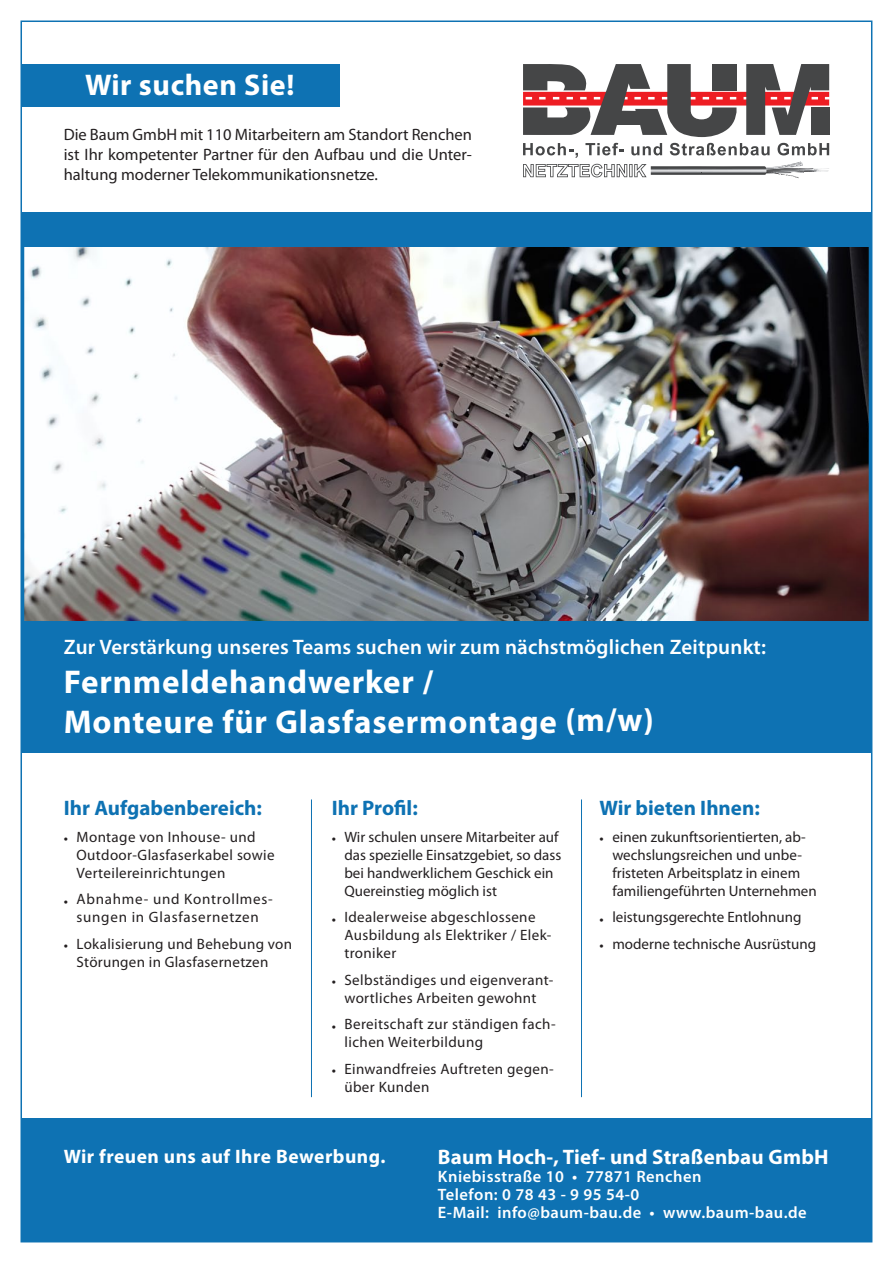
<style>
.page{position:relative;width:893px;height:1263px;background:#fff}
.page>*{position:absolute;margin:0;border:0;box-sizing:border-box;transform-origin:0 0}
.t1{font:700 33px/39.6px "Myriad Pro";letter-spacing:.025em;color:#fff}
.t2{font:700 30px "Myriad Pro";letter-spacing:.02em;color:#fff}
.t3{font:600 21px "Myriad Pro";letter-spacing:.01em;color:#fff}
.t4{font:700 21px "Myriad Pro";color:#0e72b3}
.t5{font:700 21px "Myriad Pro";letter-spacing:.01em;color:#fff}
.t6{font:700 19.5px "Myriad Pro";letter-spacing:.025em;color:#fff}
.t7{font:16.5px/19.8px "Myriad Pro";color:#231f20;text-align:justify}
.t8{font:600 16.5px/18px "Myriad Pro";letter-spacing:.03em;color:#fff}
.t9{font:15px/18px "Myriad Pro";letter-spacing:.02em;color:#231f20}
.t10{font:15px/18px "Myriad Pro";color:#231f20}
.t11{font:15px/18px "Myriad Pro";letter-spacing:.05em;color:#231f20;text-align:center}
</style>
<div class="page">
<div style="left:21px;top:1118px;width:851px;height:124px;background:#0e72b3"></div>
<img style="left:25px;top:247px;width:843px;height:374px">
<svg style="left:523px;top:64px;width:306px;height:73px"></svg>
<div style="left:811px;top:107px;width:18px;height:28px;background:#454647"></div>
<svg style="left:523px;top:143px;width:306px;height:35px"></svg>
<div style="left:21px;top:64px;width:319px;height:42px;background:#0e72b3"></div>
<div style="left:21px;top:621px;width:851px;height:132px;background:#0e72b3"></div>
<div style="left:21px;top:213px;width:851px;height:34px;background:#0e72b3"></div>
<hr style="left:311px;top:799px;width:1px;height:298px;background:#0e72b3">
<hr style="left:581px;top:799px;width:1px;height:298px;background:#0e72b3">
<h2 class="t2" style="left:85px;top:65px;width:211px">Wir suchen Sie!</h2>
<p class="t7" style="left:64px;top:124px;width:410px">Die Baum GmbH mit 110 Mitarbeitern am Standort Renchen ist Ihr kompetenter Partner für den Aufbau und die Unter&shy;haltung moderner Telekommunikationsnetze.</p>
<h3 class="t3" style="left:64px;top:633px;width:704px">Zur Verstärkung unseres Teams suchen wir zum nächstmöglichen Zeitpunkt:</h3>
<h1 class="t1" style="left:64px;top:661px;width:591px">Fernmeldehandwerker /<br>Monteure für Glasfasermontage (m/w)</h1>
<h3 class="t4" style="left:64px;top:794px;width:200px">Ihr Aufgabenbereich:</h3>
<p class="t9" style="left:77px;top:827px;width:200px;text-indent:-13px">• Montage von Inhouse- und<br>Outdoor-Glasfaserkabel sowie<br>Verteilereinrichtungen</p>
<p class="t11" style="left:64px;top:890px;width:210px">• Abnahme- und Kontrollmes&shy;sungen in Glasfasernetzen</p>
<p class="t9" style="left:77px;top:934px;width:217px;text-indent:-13px">• Lokalisierung und Behebung von<br>Störungen in Glasfasernetzen</p>
<h3 class="t4" style="left:332px;top:794px;width:88px">Ihr Profil:</h3>
<p class="t10" style="left:344px;top:827px;width:218px;text-indent:-13px">• Wir schulen unsere Mitarbeiter auf das spezielle Einsatzgebiet, so dass bei handwerklichem Geschick ein Quereinstieg möglich ist</p>
<p class="t9" style="left:344px;top:908px;width:209px;text-indent:-13px">• Idealerweise abgeschlossene<br>Ausbildung als Elektriker / Elek&shy;troniker</p>
<p class="t9" style="left:332px;top:970px;width:223px;text-align:center">• Selbständiges und eigenverant&shy;wortliches Arbeiten gewohnt</p>
<p class="t9" style="left:344px;top:1015px;width:213px;text-indent:-13px">• Bereitschaft zur ständigen fach&shy;lichen Weiterbildung</p>
<p class="t9" style="left:344px;top:1059px;width:211px;text-indent:-13px">• Einwandfreies Auftreten gegen&shy;über Kunden</p>
<h3 class="t4" style="left:600px;top:794px;width:162px">Wir bieten Ihnen:</h3>
<p class="t10" style="left:612px;top:827px;width:206px;text-indent:-13px">• einen zukunftsorientierten, ab&shy;wechslungsreichen und unbe&shy;fristeten Arbeitsplatz in einem familiengeführten Unternehmen</p>
<p class="t10" style="left:600px;top:908px;width:203px">• leistungsgerechte Entlohnung</p>
<p class="t10" style="left:600px;top:934px;width:218px">• moderne technische Ausrüstung</p>
<h3 class="t6" style="left:64px;top:1143px;width:323px">Wir freuen uns auf Ihre Bewerbung.</h3>
<h3 class="t5" style="left:438px;top:1143px;width:392px">Baum Hoch-, Tief- und Straßenbau GmbH</h3>
<p class="t8" style="left:438px;top:1167px;width:370px">Kniebisstraße 10 • 77871 Renchen<br>Telefon: 0 78 43 - 9 95 54-0<br>E-Mail: info@baum-bau.de • www.baum-bau.de</p>
</div>
